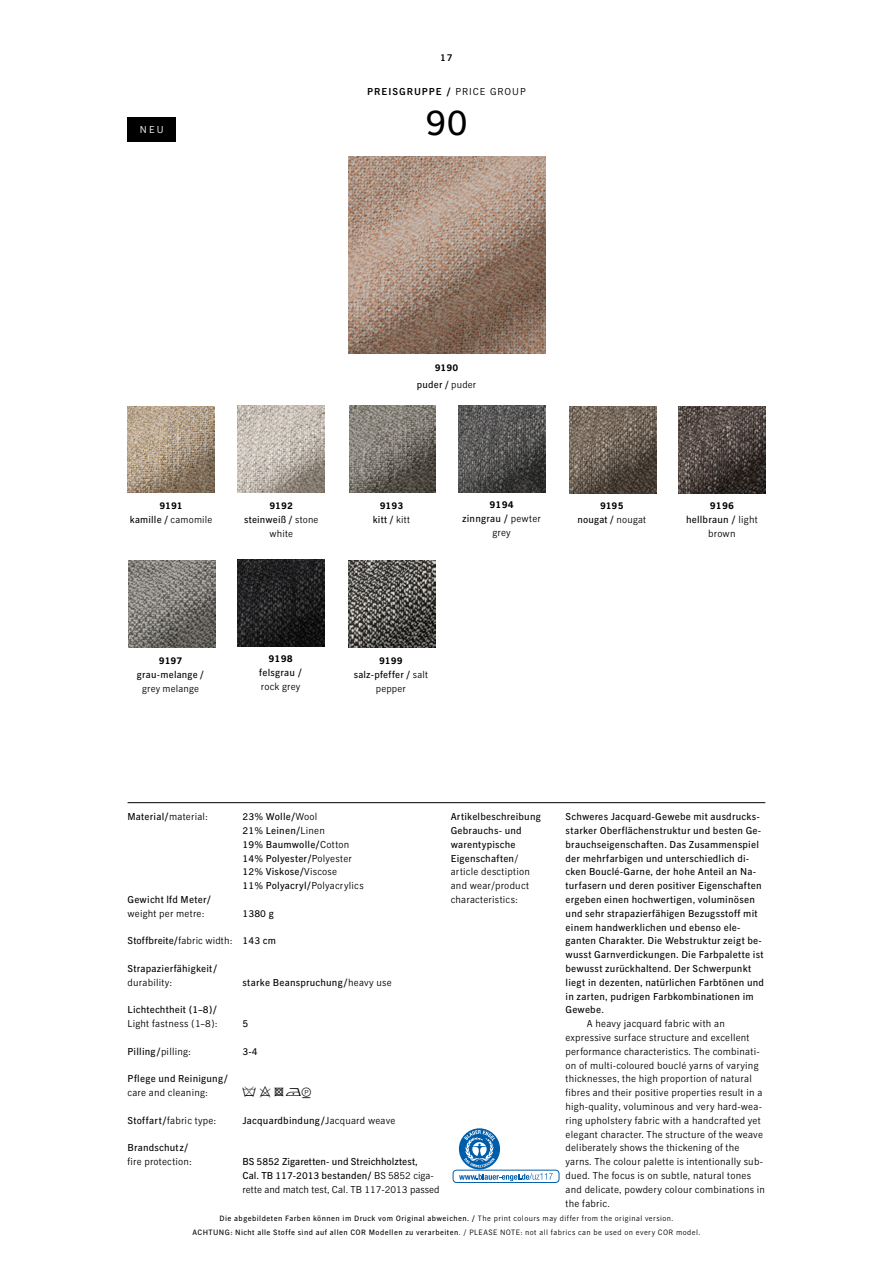
<style>
.page{position:relative;width:893px;height:1263px;background:#fff}
.page>*{position:absolute;margin:0;border:0;box-sizing:border-box;transform-origin:0 0}
.t1{font:35.25px "Cor Inter";color:#000}
.t2{font:13.5px "Textile LH Pi One";color:#000}
.t3{font:9.75px/13.8px "Cor Inter";letter-spacing:.02em;color:#000}
.t4{font:300 9.75px/13.8px "Cor Inter";letter-spacing:.02em;color:#000;text-align:center}
.t5{font:9.75px/13.8px "Cor Inter";color:#000}
.t6{font:500 9.75px "Cor Inter";letter-spacing:.1em;color:#000}
.t7{font:700 9.75px "Cor Inter";color:#000}
.t8{font:300 9.75px "Cor Inter";color:#fff}
.t9{font:9.6px/13.8px "Cor Inter";letter-spacing:.02em;color:#000;text-align:center}
.t10{font:300 9.6px "Cor Inter";letter-spacing:.015em;color:#000}
.t11{font:700 9.6px "Cor Inter";color:#000}
.t12{font:7.5px/13.5px "Cor Inter";letter-spacing:.06em;color:#000;text-align:center}
.s1{font-weight:300}
.s2{font-weight:700}
.s3{font-weight:400}
.s4{font-family:"Textile LH Pi Two"}
</style>
<div class="page">
<img style="left:348px;top:157px;width:197px;height:197px">
<img style="left:128px;top:406px;width:86px;height:87px">
<img style="left:238px;top:406px;width:87px;height:87px">
<img style="left:349px;top:406px;width:87px;height:87px">
<img style="left:458px;top:406px;width:87px;height:87px">
<div style="left:128px;top:117px;width:48px;height:25px;background:#000"></div>
<div style="left:453px;top:1170px;width:106px;height:13px;border:1px solid #005da9;border-radius:4px"></div>
<svg style="left:459px;top:1128px;width:94px;height:53px"></svg>
<hr style="left:128px;top:802px;width:637px;height:1px;background:#000">
<img style="left:569px;top:406px;width:87px;height:87px">
<img style="left:678px;top:406px;width:87px;height:87px">
<img style="left:128px;top:561px;width:87px;height:86px">
<img style="left:237px;top:559px;width:87px;height:87px">
<img style="left:348px;top:560px;width:87px;height:87px">
<p class="t8" style="left:140px;top:124px;width:25px">NEU</p>
<p class="t6" style="left:440px;top:51px;width:14px">17</p>
<p class="t6" style="left:367px;top:85px;width:160px">PREISGRUPPE / <span class="s1">PRICE GROUP</span></p>
<h1 class="t1" style="left:425px;top:101px;width:44px">90</h1>
<p class="t9" style="left:417px;top:359px;width:61px;line-height:17.2px"><span class="s2">9190<br></span>puder / <span class="s1">puder</span></p>
<p class="t9" style="left:130px;top:499px;width:84px"><span class="s2">9191<br></span>kamille / <span class="s1">camomile</span></p>
<p class="t9" style="left:244px;top:499px;width:76px"><span class="s2">9192<br></span>steinweiß / <span class="s1">stone white</span></p>
<p class="t9" style="left:373px;top:499px;width:39px"><span class="s2">9193 </span>kitt / <span class="s1">kitt</span></p>
<p class="t4" style="left:462px;top:498px;width:80px"><span class="s2">9194<br></span><span class="s3">zinngrau /</span> pewter grey</p>
<p class="t9" style="left:577px;top:499px;width:70px"><span class="s2">9195<br></span>nougat / <span class="s1">nougat</span></p>
<p class="t3" style="left:686px;top:499px;width:73px;text-align:center"><span class="s2">9196<br></span>hellbraun / <span class="s1">light brown</span></p>
<p class="t11" style="left:159px;top:655px;width:25px">9197</p>
<p class="t9" style="left:137px;top:668px;width:69px">grau-melange /</p>
<p class="t10" style="left:142px;top:683px;width:58px">grey melange</p>
<p class="t7" style="left:268px;top:653px;width:26px">9198</p>
<p class="t3" style="left:259px;top:666px;width:44px">felsgrau /</p>
<p class="t4" style="left:261px;top:679px;width:41px">rock grey</p>
<p class="t9" style="left:354px;top:654px;width:76px"><span class="s2">9199 </span>salz-pfeffer / <span class="s1">salt pepper</span></p>
<p class="t3" style="left:128px;top:810px;width:82px">Material/<span class="s1">material:</span></p>
<p class="t3" style="left:128px;top:893px;width:85px">Gewicht lfd Meter/</p>
<p class="t4" style="left:128px;top:906px;width:78px">weight per metre:</p>
<p class="t3" style="left:128px;top:934px;width:106px">Stoffbreite/<span class="s1">fabric width:</span></p>
<p class="t3" style="left:128px;top:962px;width:91px">Strapazierfähigkeit/</p>
<p class="t4" style="left:128px;top:975px;width:46px">durability:</p>
<p class="t3" style="left:128px;top:1003px;width:91px">Lichtechtheit (1–8)/</p>
<p class="t4" style="left:128px;top:1017px;width:91px">Light fastness (1–8):</p>
<p class="t3" style="left:128px;top:1044px;width:65px">Pilling/<span class="s1">pilling:</span></p>
<p class="t3" style="left:128px;top:1072px;width:102px">Pflege und Reinigung/</p>
<p class="t4" style="left:128px;top:1086px;width:82px">care and cleaning:</p>
<p class="t4" style="left:128px;top:1113px;width:90px"><span class="s3">Stoffart/</span>fabric type:</p>
<p class="t3" style="left:128px;top:1141px;width:63px">Brandschutz/</p>
<p class="t4" style="left:128px;top:1155px;width:66px">fire protection:</p>
<p class="t3" style="left:242px;top:810px;width:123px">23% Wolle/<span class="s1">Wool<br></span>21% Leinen/<span class="s1">Linen<br></span>19% Baumwolle/<span class="s1">Cotton<br></span>14% Polyester/<span class="s1">Polyester<br></span>12% Viskose/<span class="s1">Viscose<br></span>11% Polyacryl/<span class="s1">Polyacrylics</span></p>
<p class="t3" style="left:242px;top:906px;width:33px">1380 g</p>
<p class="t3" style="left:242px;top:934px;width:35px">143 cm</p>
<p class="t3" style="left:242px;top:975px;width:151px">starke Beanspruchung/<span class="s1">heavy use</span></p>
<p class="t3" style="left:242px;top:1017px;width:7px">5</p>
<p class="t3" style="left:242px;top:1044px;width:17px">3-4</p>
<h2 class="t2" style="left:242px;top:1084px;width:71px">x94<span class="s4">*</span>Z</h2>
<p class="t3" style="left:242px;top:1113px;width:155px">Jacquardbindung/<span class="s1">Jacquard weave</span></p>
<p class="t5" style="left:242px;top:1155px;width:199px">BS 5852 Zigaretten- und Streichholztest,<br>Cal. TB 117-2013 bestanden/ <span class="s1">BS 5852 ciga&shy;rette and match test, Cal. TB 117-2013 passed</span></p>
<p class="t3" style="left:451px;top:810px;width:92px">Artikelbeschreibung<br>Gebrauchs- und warentypische<br>Eigenschaften<span class="s1">/ article desctiption and wear/product characteristics:</span></p>
<p class="t3" style="left:566px;top:810px;width:200px">Schweres Jacquard-Gewebe mit ausdrucks&shy;starker Oberflächenstruktur und besten Ge&shy;brauchseigenschaften. Das Zusammenspiel der mehrfarbigen und unterschiedlich di&shy;cken Bouclé-Garne, der hohe Anteil an Na&shy;turfasern und deren positiver Eigenschaften ergeben einen hochwertigen, voluminösen und sehr strapazierfähigen Bezugsstoff mit einem handwerklichen und ebenso ele&shy;ganten Charakter. Die Webstruktur zeigt be&shy;wusst Garnverdickungen. Die Farbpalette ist bewusst zurückhaltend. Der Schwerpunkt liegt in dezenten, natürlichen Farbtönen und in zarten, pudrigen Farbkombinationen im Gewebe.</p>
<p class="t4" style="left:566px;top:1017px;width:201px;text-align:left;text-indent:21px">A heavy jacquard fabric with an expressive surface structure and excellent performance characteristics. The combinati&shy;on of multi-coloured bouclé yarns of varying thicknesses, the high proportion of natural fibres and their positive properties result in a high-quality, voluminous and very hard-wea&shy;ring upholstery fabric with a handcrafted yet elegant character. The structure of the weave deliberately shows the thickening of the yarns. The colour palette is intentionally sub&shy;dued. The focus is on subtle, natural tones and delicate, powdery colour combinations in the fabric.</p>
<p class="t12" style="left:193px;top:1211px;width:509px">Die abgebildeten Farben können im Druck vom Original abweichen. / <span class="s1">The print colours may differ from the original version.<br></span>ACHTUNG: Nicht alle Stoffe sind auf allen COR Modellen zu verarbeiten<span class="s1">. / PLEASE NOTE: not all fabrics can be used on every COR model.</span></p>
</div>
